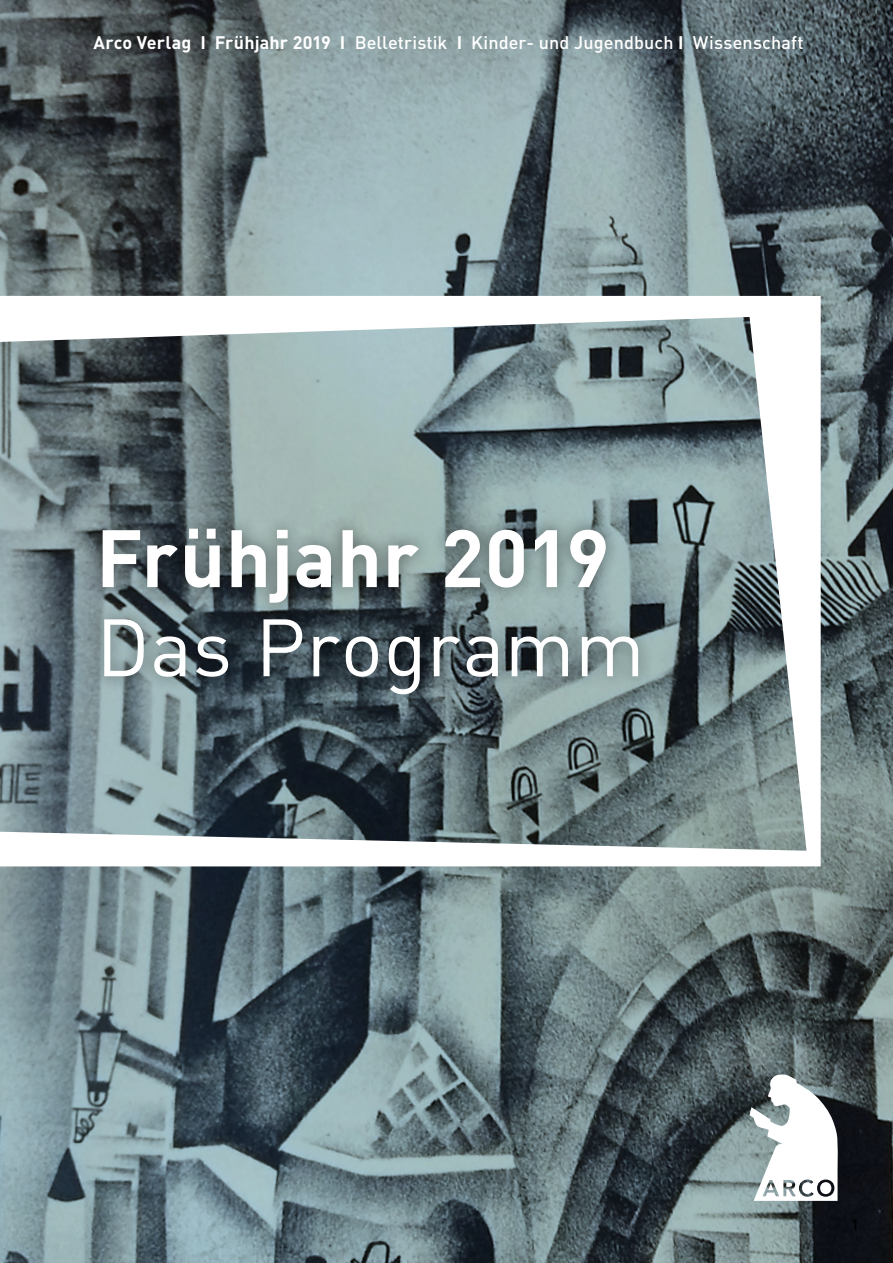
<style>
.page{position:relative;width:893px;height:1263px;background:#fff}
.page>*{position:absolute;margin:0;border:0;box-sizing:border-box;transform-origin:0 0}
.t1{font:700 79.95px "FFDIN";letter-spacing:.005em;color:#fff}
.t2{font:79.95px "FFDIN";letter-spacing:.005em;color:#fff}
.t3{font:500 18px "FFDIN";letter-spacing:.01em;color:#fff}
.t4{font:500 15px "FFDIN";color:#000}
.s1{font-weight:700}
</style>
<div class="page">
<img style="left:0;top:0;width:893px;height:1263px">
<svg style="left:750px;top:1074px;width:89px;height:127px"></svg>
<svg style="left:0;top:296px;width:821px;height:570px"></svg>
<div style="left:87px;top:512px;width:567px;height:198px;background:#000;opacity:.47"></div>
<p class="t3" style="left:94px;top:31px;width:712px"><span class="s1">Arco Verlag I Frühjahr 2019 I</span> Belletristik <span class="s1">I</span> Kinder- und Jugendbuch <span class="s1">I</span> Wissenschaft</p>
<h1 class="t1" style="left:96px;top:506px;width:515px">Frühjahr 2019</h1>
<h1 class="t2" style="left:96px;top:597px;width:550px">Das Programm</h1>
<p class="t4" style="left:851px;top:1215px;width:9px">1</p>
</div>
